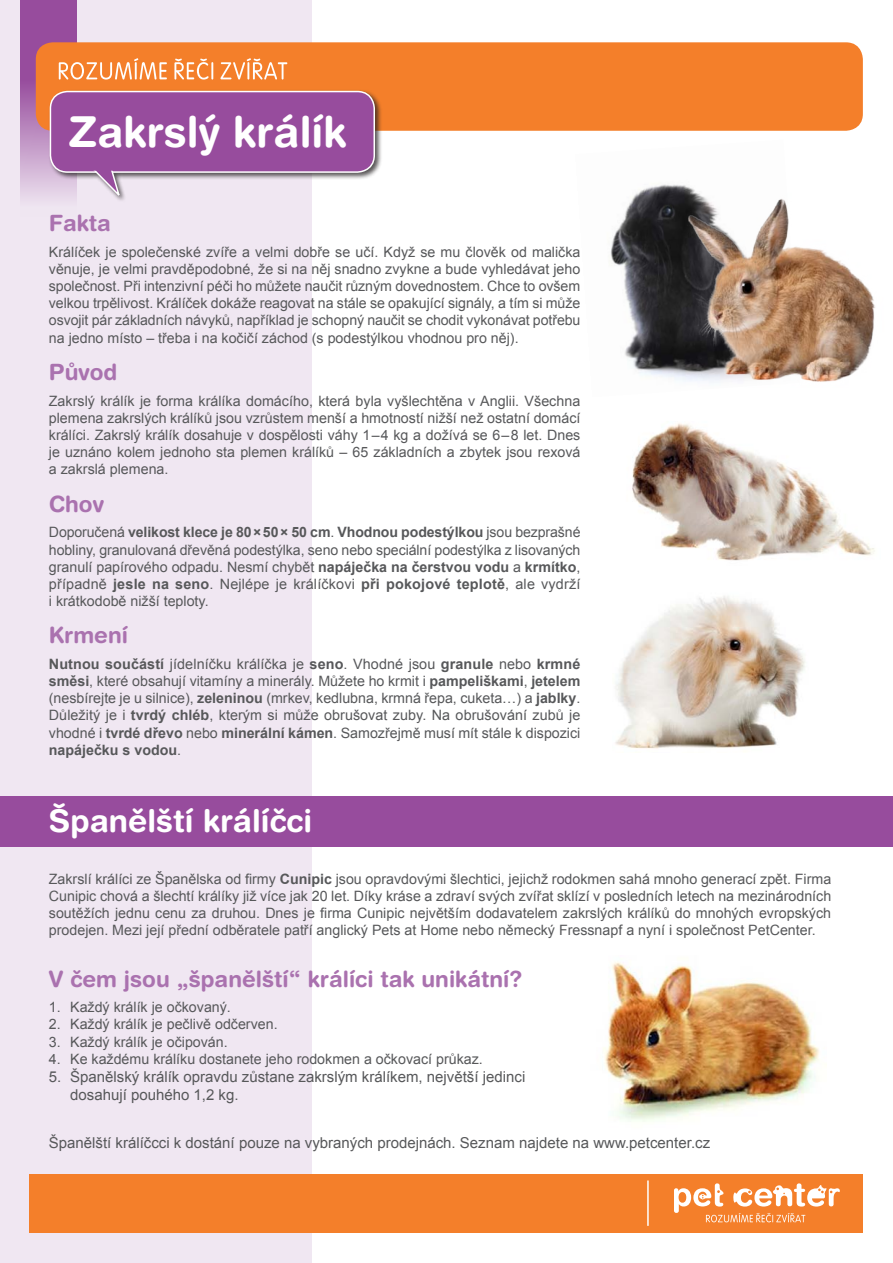
<style>
.page{position:relative;width:893px;height:1263px;background:#fff}
.page>*{position:absolute;margin:0;border:0;box-sizing:border-box;transform-origin:0 0}
.t1{font:700 42.75px "Helvetica Rounded LT";color:#fff}
.t2{font:700 31.5px "Helvetica Rounded CE";color:#fff}
.t3{font:700 22.5px "Helvetica Rounded CE";color:#aa72af}
.t4{font:15px/18px "Arial";color:#57585a}
.t5{font:14.25px/17.1px "Arial";color:#57585a;text-align:justify}
.s1{font-weight:700}
</style>
<div class="page">
<img style="left:632px;top:423px;width:243px;height:138px">
<img style="left:610px;top:184px;width:67px;height:196px">
<img style="left:677px;top:185px;width:198px;height:198px">
<img style="left:615px;top:596px;width:190px;height:153px">
<div style="left:0;top:0;width:312px;height:1263px;background:#f0e7f2"></div>
<svg style="left:20px;top:0;width:57px;height:200px;background:#ad72b1"></svg>
<div style="left:36px;top:42px;width:827px;height:89px;background:#f47f2a;border-radius:17px"></div>
<svg style="left:59px;top:58px;width:108px;height:22px"></svg>
<svg style="left:174px;top:59px;width:39px;height:21px"></svg>
<svg style="left:220px;top:58px;width:67px;height:22px"></svg>
<div style="left:30px;top:1174px;width:833px;height:59px;background:#f47f2a"></div>
<svg style="left:674px;top:1183px;width:166px;height:39px"></svg>
<hr style="left:647px;top:1180px;width:2px;height:46px;background:#fff">
<img style="left:603px;top:961px;width:217px;height:161px">
<div style="left:48px;top:89px;width:334px;height:114px;background:#231f20;opacity:.75"></div>
<div style="left:50px;top:92px;width:324px;height:80px;background:#974c9d;border-radius:17px"></div>
<div style="left:50px;top:91px;width:325px;height:82px;border:2px solid #fff;border-radius:17px"></div>
<svg style="left:85px;top:171px;width:37px;height:29px"></svg>
<div style="left:83px;top:158px;width:47px;height:13px;background:#974c9d;border-radius:4px"></div>
<div style="left:0;top:796px;width:893px;height:50px;background:#974c9d"></div>
<h1 class="t1" style="left:68px;top:106px;width:280px">Zakrslý králík</h1>
<h3 class="t3" style="left:49px;top:211px;width:64px">Fakta</h3>
<p class="t5" style="left:49px;top:244px;width:533px">Králíček je společenské zvíře a velmi dobře se učí. Když se mu člověk od malička věnuje, je velmi pravděpodobné, že si na něj snadno zvykne a bude vyhledávat jeho společnost. Při intenzivní péči ho můžete naučit různým dovednostem. Chce to ovšem velkou trpělivost. Králíček dokáže reagovat na stále se opakující signály, a tím si může osvojit pár základních návyků, například je schopný naučit se chodit vykonávat potřebu na jedno místo – třeba i na kočičí záchod (s podestýlkou vhodnou pro něj).</p>
<h3 class="t3" style="left:49px;top:359px;width:70px">Původ</h3>
<p class="t5" style="left:49px;top:392px;width:533px">Zakrslý králík je forma králíka domácího, která byla vyšlechtěna v Anglii. Všechna plemena zakrslých králíků jsou vzrůstem menší a hmotností nižší než ostatní domácí králíci. Zakrslý králík dosahuje v dospělosti váhy 1 – 4 kg a dožívá se 6 – 8 let. Dnes je uznáno kolem jednoho sta plemen králíků – 65 základních a zbytek jsou rexová a zakrslá plemena.</p>
<h3 class="t3" style="left:49px;top:491px;width:57px">Chov</h3>
<p class="t5" style="left:49px;top:524px;width:533px">Doporučená <span class="s1">velikost klece je 80×50× 50 cm</span>. <span class="s1">Vhodnou podestýlkou</span> jsou bezprašné hobliny, granulovaná dřevěná podestýlka, seno nebo speciální podestýlka z lisovaných granulí papírového odpadu. Nesmí chybět <span class="s1">napáječka na čerstvou vodu</span> a <span class="s1">krmítko</span>, případně <span class="s1">jesle na seno</span>. Nejlépe je králíčkovi <span class="s1">při pokojové teplotě</span>, ale vydrží i krátkodobě nižší teploty.</p>
<h3 class="t3" style="left:49px;top:623px;width:81px">Krmení</h3>
<p class="t5" style="left:49px;top:656px;width:533px"><span class="s1">Nutnou součástí</span> jídelníčku králíčka je <span class="s1">seno</span>. Vhodné jsou <span class="s1">granule</span> nebo <span class="s1">krmné směsi</span>, které obsahují vitamíny a minerály. Můžete ho krmit i <span class="s1">pampeliškami</span>, <span class="s1">jetelem </span>(nesbírejte je u silnice), <span class="s1">zeleninou</span> (mrkev, kedlubna, krmná řepa, cuketa…) a <span class="s1">jablky</span>.<br>Důležitý je i <span class="s1">tvrdý chléb</span>, kterým si může obrušovat zuby. Na obrušování zubů je vhodné i <span class="s1">tvrdé dřevo</span> nebo <span class="s1">minerální kámen</span>. Samozřejmě musí mít stále k dispozici <span class="s1">napáječku s vodou</span>.</p>
<h2 class="t2" style="left:49px;top:803px;width:265px">Španělští králíčci</h2>
<p class="t5" style="left:49px;top:870px;width:784px">Zakrslí králíci ze Španělska od firmy <span class="s1">Cunipic</span> jsou opravdovými šlechtici, jejichž rodokmen sahá mnoho generací zpět. Firma Cunipic chová a šlechtí králíky již více jak 20 let. Díky kráse a zdraví svých zvířat sklízí v posledních letech na mezinárodních soutěžích jednu cenu za druhou. Dnes je firma Cunipic největším dodavatelem zakrslých králíků do mnohých evropských prodejen. Mezi její přední odběratele patří anglický Pets at Home nebo německý Fressnapf a nyní i společnost PetCenter.</p>
<h3 class="t3" style="left:49px;top:966px;width:475px">V čem jsou „španělští“ králíci tak unikátní?</h3>
<p class="t5" style="left:49px;top:999px;width:184px">1. Každý králík je očkovaný.</p>
<p class="t5" style="left:49px;top:1016px;width:230px">2. Každý králík je pečlivě odčerven.</p>
<p class="t5" style="left:49px;top:1033px;width:180px">3. Každý králík je očipován.</p>
<p class="t5" style="left:49px;top:1050px;width:435px">4. Ke každému králíku dostanete jeho rodokmen a očkovací průkaz.</p>
<p class="t4" style="left:70px;top:1067px;width:457px;text-indent:-21px">5. Španělský králík opravdu zůstane zakrslým králíkem, největší jedinci dosahují pouhého 1,2 kg.</p>
<p class="t4" style="left:49px;top:1134px;width:663px">Španělští králíčcci k dostání pouze na vybraných prodejnách. Seznam najdete na www.petcenter.cz</p>
</div>
